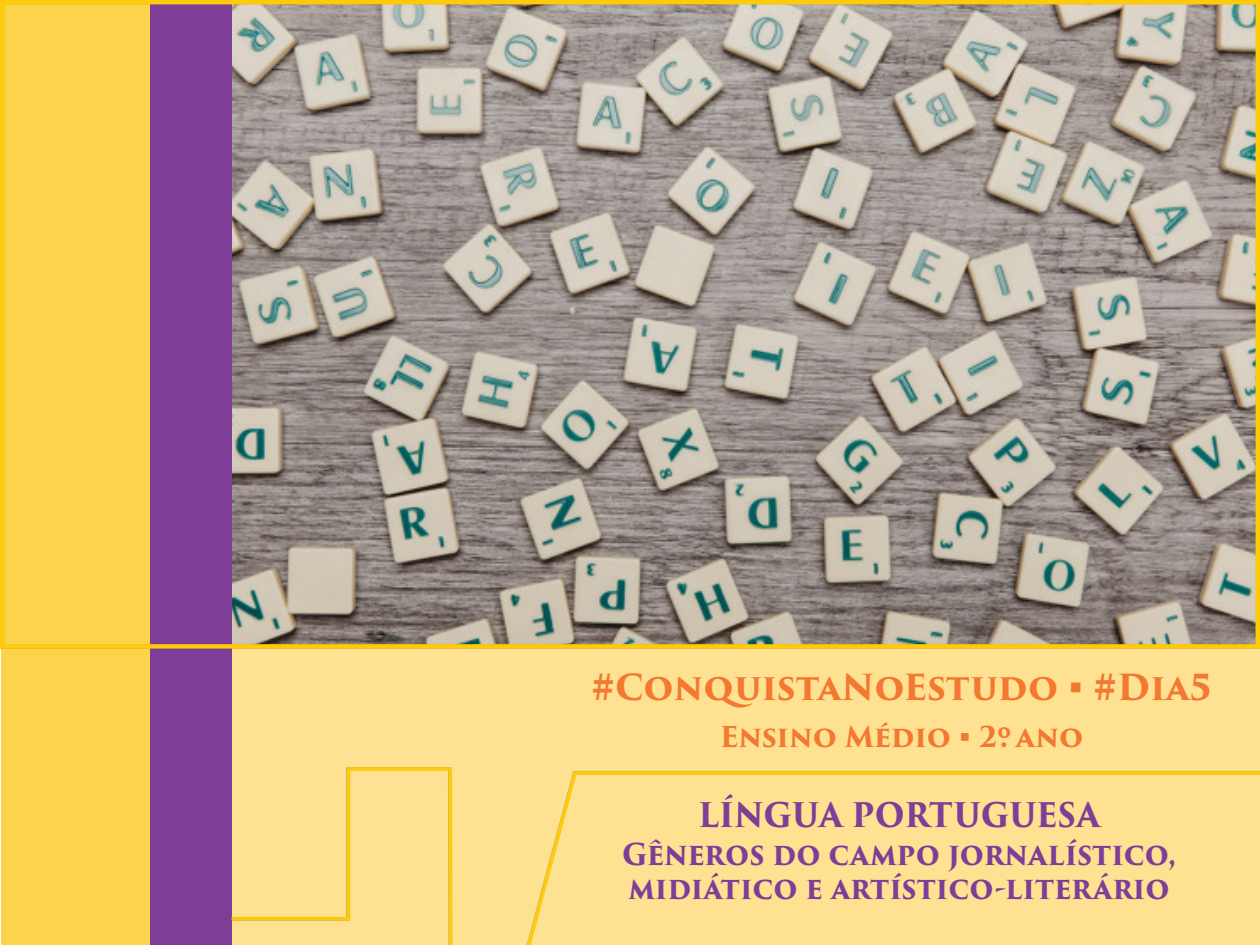
<style>
.page{position:relative;width:1260px;height:945px;background:#fff}
.page>*{position:absolute;margin:0;border:0;box-sizing:border-box;transform-origin:0 0}
.t1{font:700 35px "Trajan Pro 3";color:#f37932}
.t2{font:700 33.07px "Trajan Pro 3";letter-spacing:-.005em;color:#7e3e98;scale:.95 1}
.t3{font:700 29.4px/33.6px "Trajan Pro 3";color:#7e3e98;scale:.95 1}
.t4{font:700 28px "Trajan Pro 3";letter-spacing:-.005em;color:#f37932}
</style>
<div class="page">
<div style="left:191px;top:0;width:1069px;height:945px;background:#ffe192"></div>
<div style="left:1px;top:0;width:159px;height:945px;background:#fed34c"></div>
<div style="left:150px;top:0;width:82px;height:945px;background:#7e3e98"></div>
<div style="left:0;top:0;width:1260px;height:649px;background:#231f20;opacity:.3"></div>
<div style="left:0;top:0;width:1260px;height:649px;border:4px solid #feca0a"></div>
<svg style="left:231px;top:767px;width:1029px;height:178px"></svg>
<p class="t1" style="left:592px;top:661px;width:622px">#ConquistaNoEstudo ■ #Dia5</p>
<p class="t4" style="left:720px;top:716px;width:365px">Ensino Médio ■ 2º. ano</p>
<p class="t2" style="left:698px;top:790px;width:425px">LÍNGUA PORTUGUESA</p>
<p class="t3" style="left:622px;top:839px;width:585px">Gêneros do campo jornalístico, midiático e artístico-literário</p>
</div>
